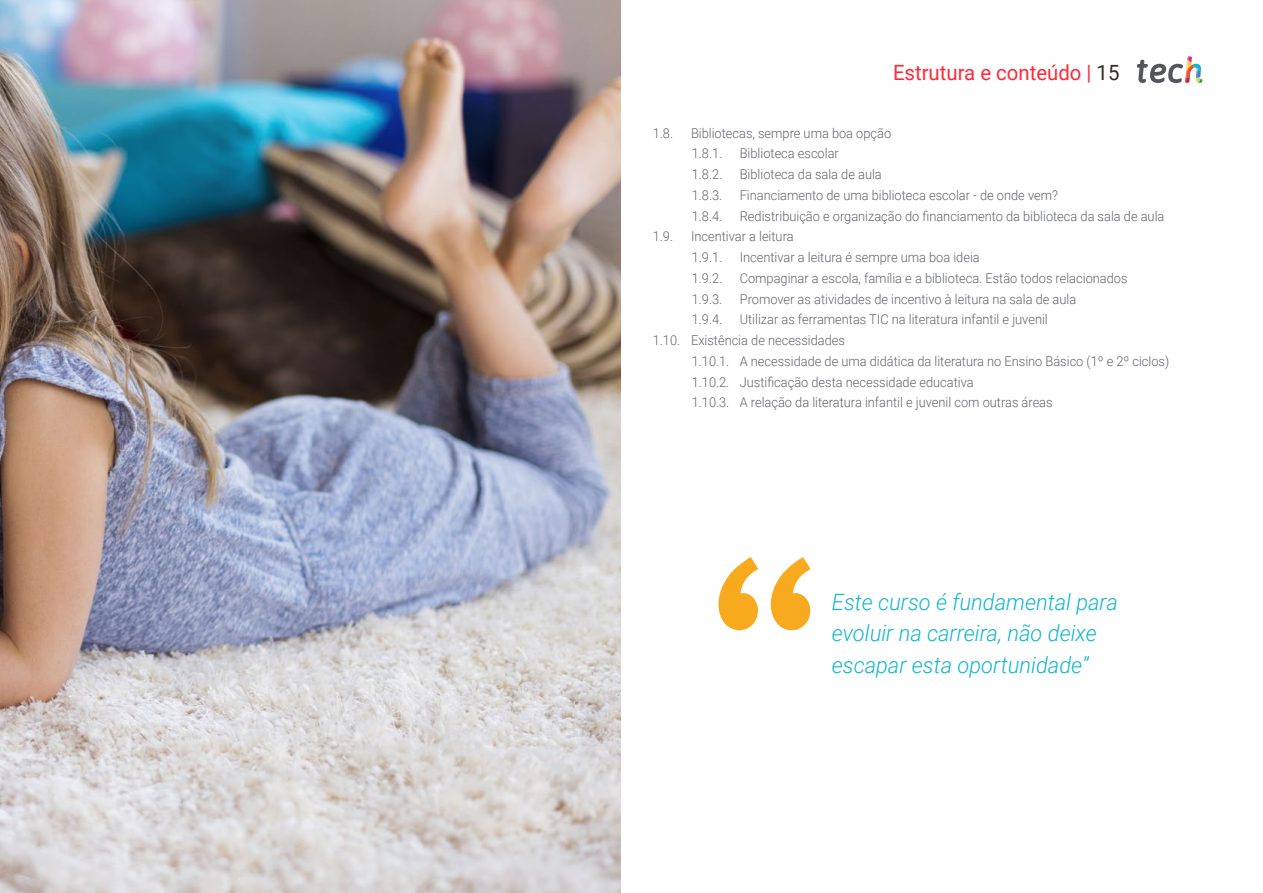
<style>
.page{position:relative;width:1263px;height:893px;background:#fff}
.page>*{position:absolute;margin:0;border:0;box-sizing:border-box;transform-origin:0 0}
.t1{font:italic 300 22.5px/31.5px "Roboto";color:#0fb6cf}
.t2{font:21px "Roboto";color:#ff293a}
.t3{font:300 13.5px/20.7px "Roboto";color:#61646a;scale:.95 1}
.s1{color:#312e20}
</style>
<div class="page">
<svg style="left:1137px;top:56px;width:65px;height:27px"></svg>
<img style="left:0;top:0;width:621px;height:893px">
<svg style="left:718px;top:557px;width:92px;height:73px"></svg>
<h2 class="t2" style="left:893px;top:57px;width:228px">Estrutura e conteúdo | <span class="s1">15</span></h2>
<p class="t3" style="left:653px;top:122px;width:23px">1.8.</p>
<p class="t3" style="left:691px;top:122px;width:212px">Bibliotecas, sempre uma boa opção<br>1.8.1.</p>
<p class="t3" style="left:740px;top:143px;width:106px">Biblioteca escolar</p>
<p class="t3" style="left:692px;top:164px;width:34px">1.8.2.</p>
<p class="t3" style="left:740px;top:164px;width:151px">Biblioteca da sala de aula</p>
<p class="t3" style="left:692px;top:184px;width:34px">1.8.3.</p>
<p class="t3" style="left:740px;top:184px;width:336px">Financiamento de uma biblioteca escolar - de onde vem?</p>
<p class="t3" style="left:692px;top:205px;width:34px">1.8.4.</p>
<p class="t3" style="left:740px;top:205px;width:448px">Redistribuição e organização do financiamento da biblioteca da sala de aula</p>
<p class="t3" style="left:653px;top:226px;width:23px">1.9.</p>
<p class="t3" style="left:691px;top:226px;width:109px">Incentivar a leitura<br>1.9.1.</p>
<p class="t3" style="left:740px;top:247px;width:254px">Incentivar a leitura é sempre uma boa ideia</p>
<p class="t3" style="left:692px;top:267px;width:34px">1.9.2.</p>
<p class="t3" style="left:740px;top:267px;width:410px">Compaginar a escola, família e a biblioteca. Estão todos relacionados</p>
<p class="t3" style="left:692px;top:288px;width:34px">1.9.3.</p>
<p class="t3" style="left:740px;top:288px;width:356px">Promover as atividades de incentivo à leitura na sala de aula</p>
<p class="t3" style="left:692px;top:309px;width:34px">1.9.4.</p>
<p class="t3" style="left:653px;top:309px;width:417px;text-indent:87px">Utilizar as ferramentas TIC na literatura infantil e juvenil<br>1.10. Existência de necessidades</p>
<p class="t3" style="left:692px;top:350px;width:504px">1.10.1. A necessidade de uma didática da literatura no Ensino Básico (1º e 2º ciclos)<br>1.10.2. Justificação desta necessidade educativa<br>1.10.3. A relação da literatura infantil e juvenil com outras áreas</p>
<h1 class="t1" style="left:832px;top:585px;width:288px">Este curso é fundamental para evoluir na carreira, não deixe escapar esta oportunidade”</h1>
</div>
